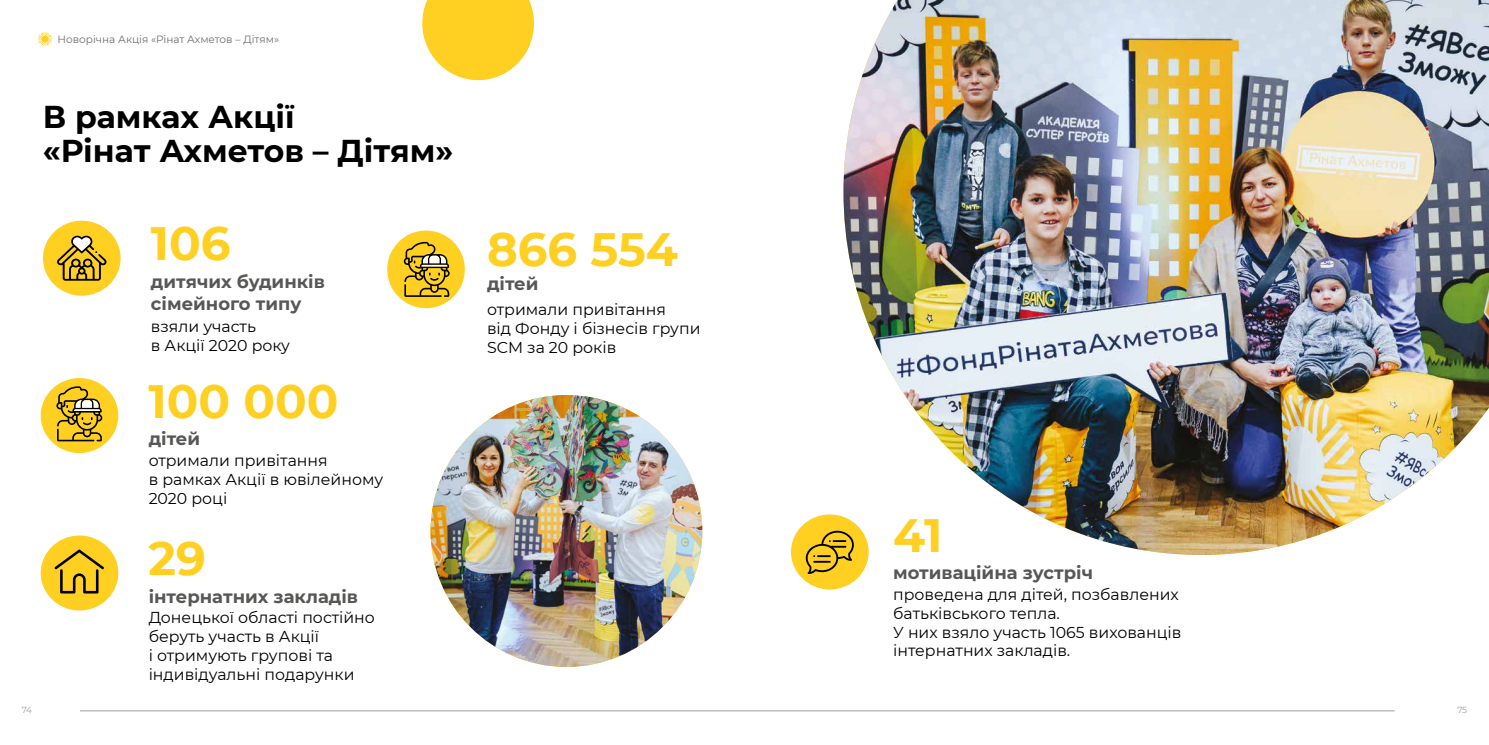
<style>
.page{position:relative;width:1489px;height:745px;background:#fff}
.page>*{position:absolute;margin:0;border:0;box-sizing:border-box;transform-origin:0 0}
.t1{font:700 46.64px "Montserrat";color:#ffcf21}
.t2{font:700 31.5px/34.1px "Montserrat";color:#000}
.t3{font:700 17.94px/21.5px "Montserrat";color:#575756}
.t4{font:15.75px/18.9px "Montserrat";color:#000}
.t5{font:10.5px "Montserrat";color:#706f6f}
.t6{font:8.75px "Montserrat";color:#9d9d9c}
</style>
<div class="page">
<hr style="left:80px;top:710px;width:1314px;height:1px;background:#9d9d9c">
<svg style="left:38px;top:32px;width:14px;height:14px"></svg>
<div style="left:41px;top:36px;width:7px;height:6px;background:#ffcf21;border-radius:50%"></div>
<svg style="left:422px;top:0;width:112px;height:80px"></svg>
<img style="left:430px;top:395px;width:272px;height:271px;border-radius:136px">
<img style="left:843px;top:0;width:645px;height:554px">
<div style="left:43px;top:220px;width:78px;height:75px;background:#ffcf21;border-radius:50%"></div>
<div style="left:41px;top:378px;width:77px;height:75px;background:#ffcf21;border-radius:50%"></div>
<div style="left:41px;top:535px;width:77px;height:75px;background:#ffcf21;border-radius:50%"></div>
<svg style="left:57px;top:235px;width:50px;height:45px"></svg>
<svg style="left:56px;top:386px;width:46px;height:55px"></svg>
<svg style="left:54px;top:549px;width:50px;height:44px"></svg>
<div style="left:387px;top:230px;width:78px;height:78px;background:#ffcf21;border-radius:50%"></div>
<svg style="left:404px;top:242px;width:45px;height:55px"></svg>
<div style="left:791px;top:514px;width:77px;height:75px;background:#ffcf21;border-radius:50%"></div>
<svg style="left:805px;top:530px;width:48px;height:43px"></svg>
<p class="t5" style="left:57px;top:32px;width:223px">Новорічна Акція «Рінат Ахметов – Дітям»</p>
<h2 class="t2" style="left:43px;top:98px;width:412px">В рамках Акції<br>«Рінат Ахметов – Дітям»</h2>
<h1 class="t1" style="left:151px;top:210px;width:81px">106</h1>
<p class="t3" style="left:151px;top:270px;width:175px">дитячих будинків сімейного типу</p>
<p class="t4" style="left:151px;top:316px;width:141px">взяли участь<br>в Акції 2020 року</p>
<h1 class="t1" style="left:149px;top:367px;width:191px">100 000</h1>
<p class="t3" style="left:149px;top:427px;width:53px">дітей</p>
<p class="t4" style="left:149px;top:450px;width:236px">отримали привітання<br>в рамках Акції в ювілейному<br>2020 році</p>
<h1 class="t1" style="left:149px;top:524px;width:59px">29</h1>
<p class="t3" style="left:149px;top:584px;width:211px">інтернатних закладів</p>
<p class="t4" style="left:149px;top:607px;width:228px">Донецької області постійно беруть участь в Акції<br>і отримують групові та індивідуальні подарунки</p>
<h1 class="t1" style="left:487px;top:215px;width:192px">866 554</h1>
<p class="t4" style="left:487px;top:299px;width:215px">отримали привітання<br>від Фонду і бізнесів групи<br>SCM за 20 років</p>
<p class="t3" style="left:487px;top:271px;width:53px">дітей</p>
<h1 class="t1" style="left:893px;top:501px;width:51px">41</h1>
<p class="t3" style="left:893px;top:560px;width:201px">мотиваційна зустріч</p>
<p class="t4" style="left:893px;top:583px;width:290px">проведена для дітей, позбавлених батьківського тепла.<br>У них взяло участь 1065 вихованців інтернатних закладів.</p>
<p class="t6" style="left:22px;top:703px;width:12px">74</p>
<p class="t6" style="left:1457px;top:703px;width:11px">75</p>
</div>
